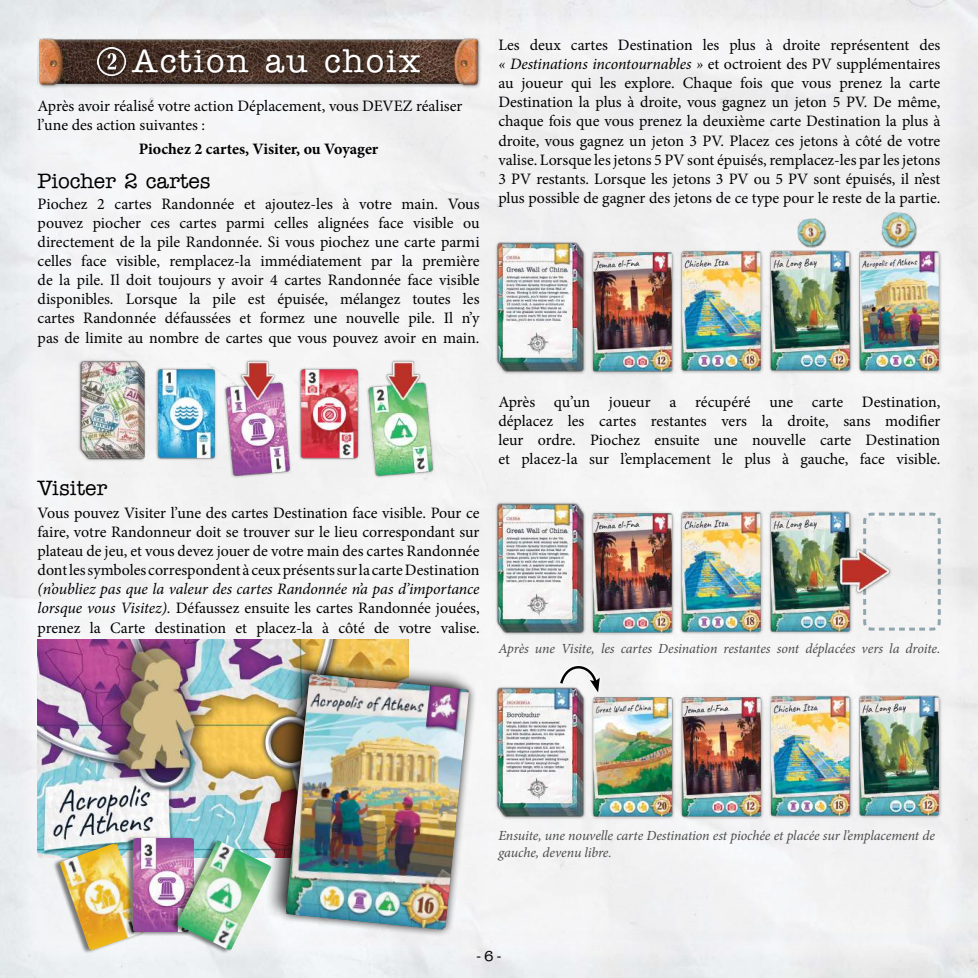
<style>
.page{position:relative;width:978px;height:978px;background:#fff}
.page>*{position:absolute;margin:0;border:0;box-sizing:border-box;transform-origin:0 0}
.t1{font:500 33px "American Typewriter ITC Pro";letter-spacing:.06em;color:#fff}
.t2{font:500 21px "American Typewriter ITC Pro";color:#000}
.t3{font:15.9px/19px "Minion Pro";color:#000;text-align:justify}
.t4{font:700 15.9px "Minion Pro";color:#000}
.t5{font:500 14.55px "American Typewriter ITC Pro";color:#000}
.t6{font:italic 13.95px/17.2px "Minion Pro";letter-spacing:-.01em;color:#4a4b4b}
.s1{font-style:italic}
</style>
<div class="page">
<div style="left:15px;top:15px;width:948px;height:948px;background:#f2f3f4"></div>
<img style="left:495px;top:241px;width:447px;height:135px">
<div style="left:36px;top:37px;width:447px;height:53px;background:#000;opacity:.3"></div>
<img style="left:38px;top:38px;width:442px;height:48px">
<div style="left:130px;top:47px;width:294px;height:31px;background:#000;opacity:.4"></div>
<div style="left:95px;top:46px;width:35px;height:34px;background:#000;opacity:.4"></div>
<img style="left:98px;top:48px;width:28px;height:28px">
<img style="left:38px;top:639px;width:370px;height:219px">
<div style="left:264px;top:656px;width:208px;height:280px;background:#000;opacity:.75"></div>
<div style="left:278px;top:666px;width:199px;height:271px;background:#000;opacity:.75"></div>
<div style="left:53px;top:841px;width:92px;height:113px;background:#000;opacity:.5"></div>
<img style="left:59px;top:843px;width:86px;height:108px">
<div style="left:126px;top:836px;width:67px;height:100px;background:#000;opacity:.5"></div>
<img style="left:134px;top:838px;width:60px;height:94px">
<div style="left:170px;top:839px;width:100px;height:115px;background:#000;opacity:.5"></div>
<img style="left:177px;top:840px;width:95px;height:111px">
<img style="left:78px;top:360px;width:356px;height:118px">
<img style="left:880px;top:212px;width:38px;height:37px">
<div style="left:797px;top:218px;width:30px;height:30px;background:#000;opacity:.4"></div>
<img style="left:797px;top:218px;width:29px;height:30px">
<img style="left:495px;top:502px;width:446px;height:134px">
<img style="left:495px;top:687px;width:447px;height:134px">
<svg style="left:557px;top:687px;width:46px;height:8px"></svg>
<svg style="left:558px;top:666px;width:42px;height:26px"></svg>
<h1 class="t1" style="left:132px;top:41px;width:290px">Action au choix</h1>
<p class="t3" style="left:38px;top:96px;width:426px">Après avoir réalisé votre action Déplacement, vous DEVEZ réaliser l’une des action suivantes :</p>
<p class="t4" style="left:139px;top:138px;width:241px">Piochez 2 cartes, Visiter, ou Voyager</p>
<h2 class="t2" style="left:38px;top:168px;width:175px">Piocher 2 cartes</h2>
<p class="t3" style="left:38px;top:194px;width:444px">Piochez 2 cartes Randonnée et ajoutez-les à votre main. Vous pouvez piocher ces cartes parmi celles alignées face visible ou directement de la pile Randonnée. Si vous piochez une carte parmi celles face visible, remplacez-la immédiatement par la première de la pile. Il doit toujours y avoir 4 cartes Randonnée face visible disponibles. Lorsque la pile est épuisée, mélangez toutes les cartes Randonnée défaussées et formez une nouvelle pile. Il n’y pas de limite au nombre de cartes que vous pouvez avoir en main.</p>
<p class="t3" style="left:498px;top:36px;width:444px">Les deux cartes Destination les plus à droite représentent des <span class="s1">« Destinations incontournables »</span> et octroient des PV supplémentaires au joueur qui les explore. Chaque fois que vous prenez la carte Destination la plus à droite, vous gagnez un jeton 5 PV. De même, chaque fois que vous prenez la deuxième carte Destination la plus à droite, vous gagnez un jeton 3 PV. Placez ces jetons à côté de votre valise. Lorsque les jetons 5 PV sont épuisés, remplacez-les par les jetons 3 PV restants. Lorsque les jetons 3 PV ou 5 PV sont épuisés, il n’est plus possible de gagner des jetons de ce type pour le reste de la partie.</p>
<h2 class="t2" style="left:38px;top:475px;width:71px">Visiter</h2>
<p class="t3" style="left:38px;top:503px;width:443px">Vous pouvez Visiter l’une des cartes Destination face visible. Pour ce faire, votre Randonneur doit se trouver sur le lieu correspondant sur plateau de jeu, et vous devez jouer de votre main des cartes Randonnée dont les symboles correspondent à ceux présents sur la carte Destination</p>
<p class="t3" style="left:38px;top:580px;width:444px"><span class="s1">(n’oubliez pas que la valeur des cartes Randonnée n’a pas d’importance lorsque vous Visitez).</span> Défaussez ensuite les cartes Randonnée jouées, prenez la Carte destination et placez-la à côté de votre valise.</p>
<p class="t3" style="left:498px;top:393px;width:443px">Après qu’un joueur a récupéré une carte Destination, déplacez les cartes restantes vers la droite, sans modifier leur ordre. Piochez ensuite une nouvelle carte Destination et placez-la sur l’emplacement le plus à gauche, face visible.</p>
<p class="t6" style="left:498px;top:640px;width:443px">Après une Visite, les cartes Desination restantes sont déplacées vers la droite.</p>
<p class="t6" style="left:498px;top:827px;width:438px">Ensuite, une nouvelle carte Destination est piochée et placée sur l’emplacement de gauche, devenu libre.</p>
<p class="t5" style="left:476px;top:947px;width:27px">-6-</p>
</div>
